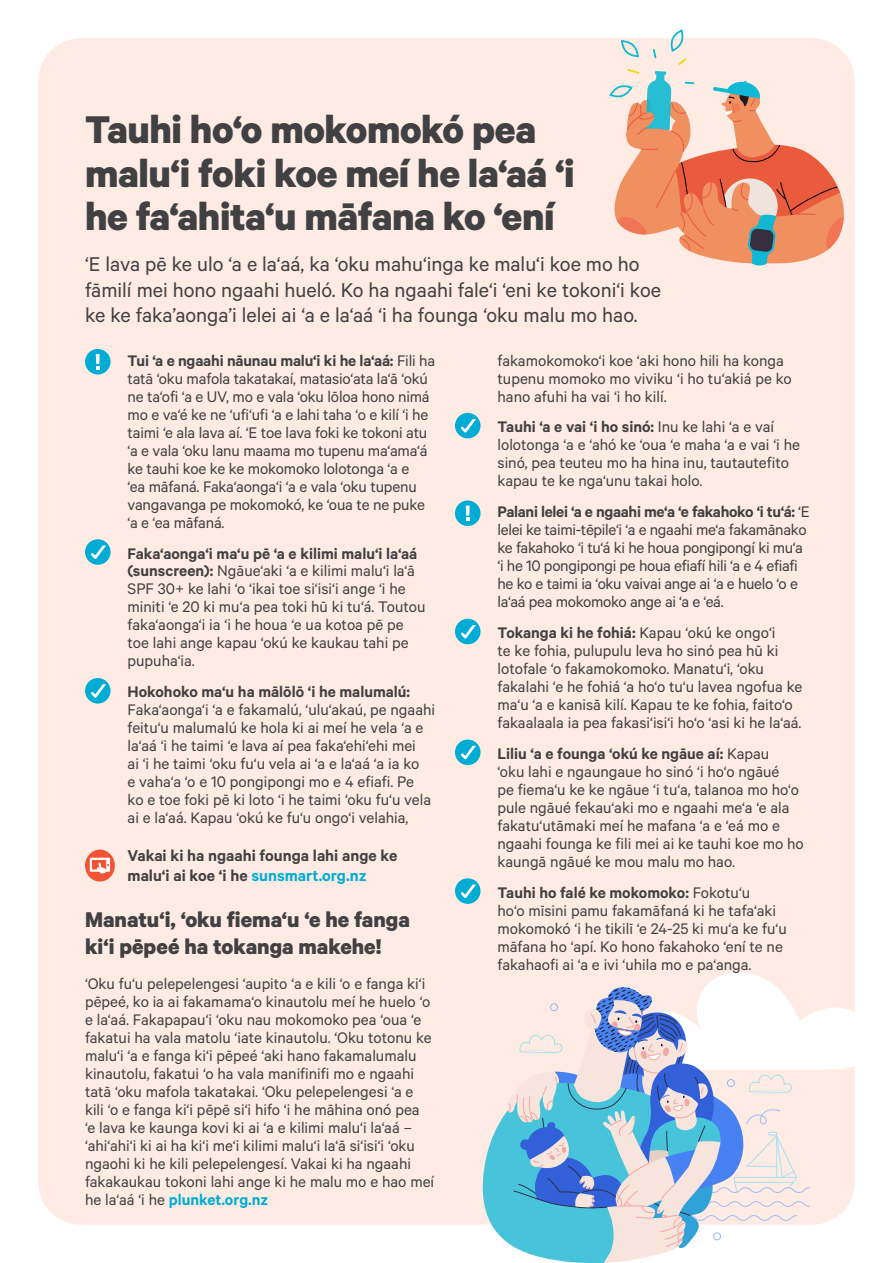
<style>
.page{position:relative;width:893px;height:1263px;background:#fff}
.page>*{position:absolute;margin:0;border:0;box-sizing:border-box;transform-origin:0 0}
.t1{font:700 43.5px/43.5px "Calibre";letter-spacing:-.01em;color:#414042}
.t2{font:700 24px/27px "Calibre";color:#414042}
.t3{font:22.5px/25.5px "Calibre";color:#414042}
.t4{font:600 17.7px/20.2px "Calibre";color:#414042}
.t5{font:17.25px/18px "Calibre";color:#414042}
.t6{font:17.25px/18px "Calibre";letter-spacing:-.02em;color:#414042}
.t7{font:600 17.25px "Calibre";color:#414042}
.s1{font-weight:600}
.s2{color:#00acd4}
.s3{font-weight:600;color:#00acd4}
</style>
<div class="page">
<div style="left:38px;top:38px;width:817px;height:1187px;background:#feece4;border-radius:43px"></div>
<svg style="left:483px;top:972px;width:372px;height:291px"></svg>
<svg style="left:609px;top:30px;width:241px;height:236px"></svg>
<div style="left:85px;top:539px;width:26px;height:26px;background:#00acd4;border-radius:50%"></div>
<svg style="left:91px;top:545px;width:15px;height:14px"></svg>
<div style="left:85px;top:678px;width:26px;height:25px;background:#00acd4;border-radius:50%"></div>
<svg style="left:91px;top:684px;width:15px;height:14px"></svg>
<div style="left:85px;top:349px;width:26px;height:25px;background:#00acd4;border-radius:50%"></div>
<svg style="left:96px;top:354px;width:4px;height:15px"></svg>
<div style="left:455px;top:413px;width:25px;height:25px;background:#00acd4;border-radius:50%"></div>
<svg style="left:461px;top:419px;width:15px;height:14px"></svg>
<div style="left:455px;top:619px;width:25px;height:25px;background:#00acd4;border-radius:50%"></div>
<svg style="left:461px;top:625px;width:15px;height:13px"></svg>
<div style="left:455px;top:739px;width:25px;height:26px;background:#00acd4;border-radius:50%"></div>
<svg style="left:461px;top:746px;width:15px;height:13px"></svg>
<div style="left:455px;top:878px;width:25px;height:26px;background:#00acd4;border-radius:50%"></div>
<svg style="left:461px;top:884px;width:15px;height:14px"></svg>
<div style="left:455px;top:500px;width:25px;height:26px;background:#00acd4;border-radius:50%"></div>
<svg style="left:466px;top:506px;width:4px;height:15px"></svg>
<svg style="left:85px;top:849px;width:30px;height:32px"></svg>
<svg style="left:90px;top:858px;width:20px;height:15px"></svg>
<h1 class="t1" style="left:85px;top:106px;width:491px">Tauhi ho‘o mokomokó pea malu‘i foki koe meí he la‘aá ‘i he fa‘ahita‘u māfana ko ‘ení</h1>
<h3 class="t3" style="left:85px;top:251px;width:577px">‘E lava pē ke ulo ‘a e la‘aá, ka ‘oku mahu‘inga ke malu‘i koe mo ho fāmilí mei hono ngaahi hueló. Ko ha ngaahi fale‘i ‘eni ke tokoni‘i koe ke ke faka’aonga’i lelei ai ‘a e la‘aá ‘i ha founga ‘oku malu mo hao.</h3>
<p class="t5" style="left:128px;top:351px;width:309px"><span class="s1">Tui ‘a e ngaahi nāunau malu‘i ki he la‘aá:</span> Fili ha tatā ‘oku mafola takatakaí, matasio‘ata la‘ā ‘okú ne ta‘ofi ‘a e UV, mo e vala ‘oku lōloa hono nimá mo e va‘é ke ne ‘ufi‘ufi ‘a e lahi taha ‘o e kilí ‘i he taimi ‘e ala lava aí. ‘E toe lava foki ke tokoni atu ‘a e vala ‘oku lanu maama mo tupenu ma‘ama‘á ke tauhi koe ke ke mokomoko lolotonga ‘a e<br>‘ea māfaná. Faka‘aonga‘i ‘a e vala ‘oku tupenu vangavanga pe mokomokó, ke ‘oua te ne puke ‘a e ‘ea māfaná.</p>
<p class="t5" style="left:128px;top:543px;width:299px"><span class="s1">Faka‘aonga‘i ma‘u pē ‘a e kilimi malu‘i la‘aá (sunscreen):</span> Ngāue‘aki ‘a e kilimi malu‘i la‘ā SPF 30+ ke lahi ‘o ‘ikai toe si‘isi‘i ange ‘i he miniti ‘e 20 ki mu‘a pea toki hū ki tu‘á. Toutou faka‘aonga‘i ia ‘i he houa ‘e ua kotoa pē pe toe lahi ange kapau ‘okú ke kaukau tahi pe pupuha‘ia.</p>
<p class="t7" style="left:128px;top:682px;width:284px">Hokohoko ma‘u ha mālōlō ‘i he malumalú:</p>
<p class="t5" style="left:128px;top:700px;width:309px">Faka‘aonga‘i ‘a e fakamalú, ‘ulu‘akaú, pe ngaahi feitu‘u malumalú ke hola ki ai meí he vela ‘a e la‘aá ‘i he taimi ‘e lava aí pea faka‘ehi‘ehi mei<br>ai ‘i he taimi ‘oku fu‘u vela ai ‘a e la‘aá ‘a ia ko<br>e vaha‘a ‘o e 10 pongipongi mo e 4 efiafi. Pe<br>ko e toe foki pē ki loto ‘i he taimi ‘oku fu‘u vela ai e la‘aá. Kapau ‘okú ke fu‘u ongo‘i velahia,</p>
<p class="t5" style="left:497px;top:351px;width:296px">fakamokomoko‘i koe ‘aki hono hili ha konga tupenu momoko mo viviku ‘i ho tu‘akiá pe ko hano afuhi ha vai ‘i ho kilí.</p>
<p class="t5" style="left:497px;top:417px;width:304px"><span class="s1">Tauhi ‘a e vai ‘i ho sinó:</span> Inu ke lahi ‘a e vaí lolotonga ‘a e ‘ahó ke ‘oua ‘e maha ‘a e vai ‘i he sinó, pea teuteu mo ha hina inu, tautautefito kapau te ke nga‘unu takai holo.</p>
<p class="t6" style="left:497px;top:502px;width:314px"><span class="s1">Palani lelei ‘a e ngaahi me‘a ‘e fakahoko ‘i tu‘á:</span> ‘E lelei ke taimi-tēpile‘i ‘a e ngaahi me‘a fakamānako ke fakahoko ‘i tu‘á ki he houa pongipongí ki mu‘a ‘i he 10 pongipongi pe houa efiafí hili ‘a e 4 efiafi he ko e taimi ia ‘oku vaivai ange ai ‘a e huelo ‘o e la‘aá pea mokomoko ange ai ‘a e ‘eá.</p>
<p class="t5" style="left:497px;top:623px;width:306px"><span class="s1">Tokanga ki he fohiá:</span> Kapau ‘okú ke ongo‘i<br>te ke fohia, pulupulu leva ho sinó pea hū ki lotofale ‘o fakamokomoko. Manatu‘i, ‘oku fakalahi ‘e he fohiá ‘a ho‘o tu‘u lavea ngofua ke ma‘u ‘a e kanisā kilí. Kapau te ke fohia, faito‘o fakaalaala ia pea fakasi‘isi‘i ho‘o ‘asi ki he la‘aá.</p>
<p class="t5" style="left:497px;top:744px;width:308px"><span class="s1">Liliu ‘a e founga ‘okú ke ngāue aí:</span> Kapau<br>‘oku lahi e ngaungaue ho sinó ‘i ho‘o ngāué<br>pe fiema‘u ke ke ngāue ‘i tu‘a, talanoa mo ho‘o pule ngāué fekau‘aki mo e ngaahi me‘a ‘e ala fakatu‘utāmaki meí he mafana ‘a e ‘eá mo e ngaahi founga ke fili mei ai ke tauhi koe mo ho kaungā ngāué ke mou malu mo hao.</p>
<p class="t5" style="left:497px;top:882px;width:291px"><span class="s1">Tauhi ho falé ke mokomoko:</span> Fokotu‘u<br>ho‘o mīsini pamu fakamāfaná ki he tafa‘aki mokomokó ‘i he tikilī ‘e 24-25 ki mu‘a ke fu‘u māfana ho ‘apí. Ko hono fakahoko ‘ení te ne fakahaofi ai ‘a e ivi ‘uhila mo e pa‘anga.</p>
<p class="t4" style="left:128px;top:845px;width:271px">Vakai ki ha ngaahi founga lahi ange ke malu‘i ai koe ‘i he <span class="s2">sunsmart.org.nz</span></p>
<h2 class="t2" style="left:85px;top:906px;width:326px">Manatu‘i, ‘oku fiema‘u ‘e he fanga ki‘i pēpeé ha tokanga makehe!</h2>
<p class="t5" style="left:85px;top:974px;width:351px">‘Oku fu‘u pelepelengesi ‘aupito ‘a e kili ‘o e fanga ki‘i pēpeé, ko ia ai fakamama‘o kinautolu meí he huelo ‘o e la‘aá. Fakapapau‘i ‘oku nau mokomoko pea ‘oua ‘e fakatui ha vala matolu ‘iate kinautolu. ‘Oku totonu ke malu‘i ‘a e fanga ki‘i pēpeé ‘aki hano fakamalumalu kinautolu, fakatui ‘o ha vala manifinifi mo e ngaahi tatā ‘oku mafola takatakai. ‘Oku pelepelengesi ‘a e kili ‘o e fanga ki‘i pēpē si‘i hifo ‘i he māhina onó pea ‘e lava ke kaunga kovi ki ai ‘a e kilimi malu‘i la‘aá – ‘ahi‘ahi‘i ki ai ha ki‘i me‘i kilimi malu‘i la‘ā si‘isi‘i ‘oku ngaohi ki he kili pelepelengesí. Vakai ki ha ngaahi fakakaukau tokoni lahi ange ki he malu mo e hao meí he la‘aá ‘i he <span class="s3">plunket.org.nz</span></p>
</div>
